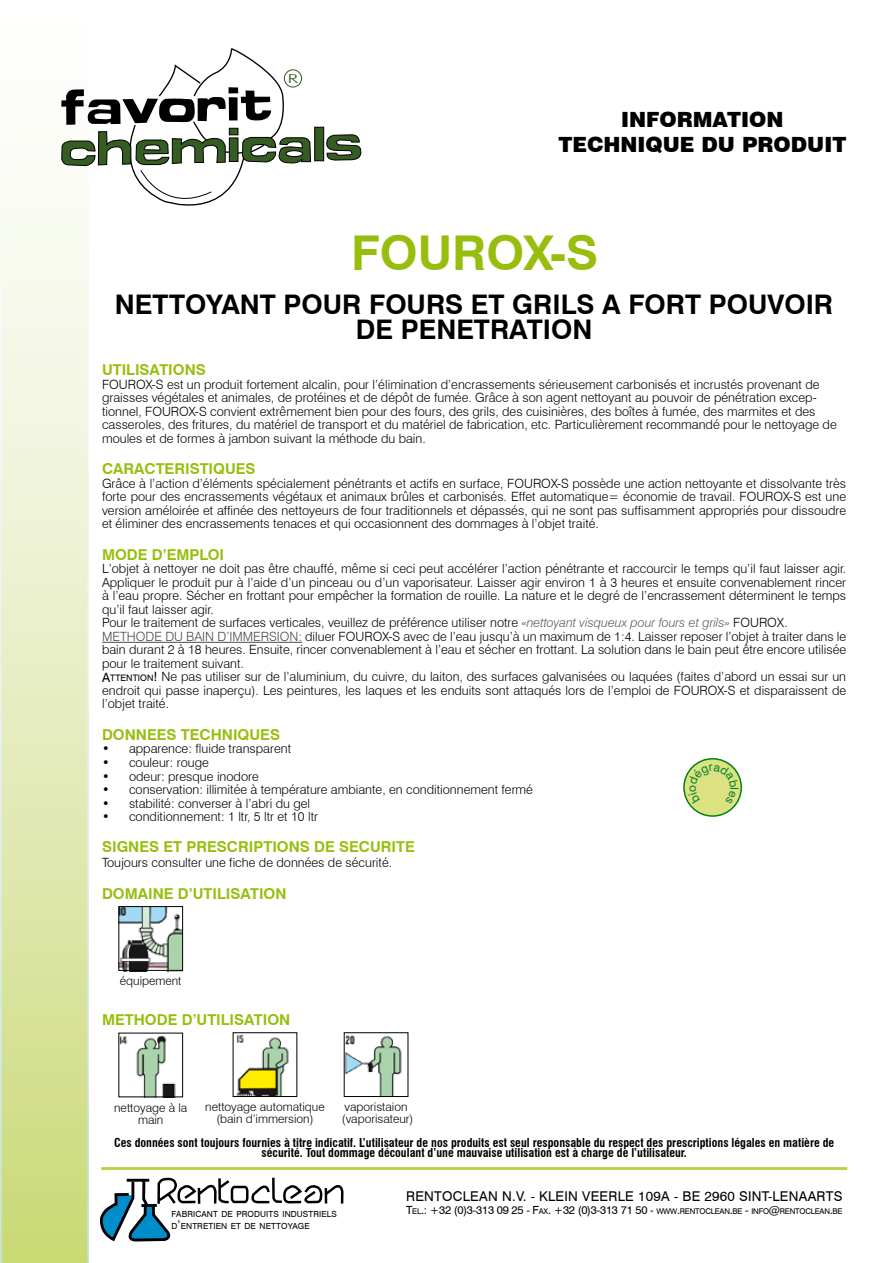
<style>
.page{position:relative;width:893px;height:1263px;background:#fff}
.page>*{position:absolute;margin:0;border:0;box-sizing:border-box;transform-origin:0 0}
.t1{font:700 48px "Swiss 721 BT";color:#97be0d}
.t2{font:700 27px/25.5px "Swiss 721 BT";color:#000;text-align:center}
.t3{font:900 21px/25.2px "Swiss 721 BT";color:#000;text-align:center}
.t4{font:700 15px "Swiss 721 BT";color:#97be0d}
.t5{font:13.5px "Swiss 721 BT";letter-spacing:.02em;color:#000}
.t6{font:300 12.75px/13.5px "Swiss 721 BT";color:#000}
.t7{font:300 12.45px "Futura BT";color:#355d23;scale:1.67 1}
.t8{font:700 condensed 12px/10.5px "Swiss 721 BT";color:#000;text-align:center}
.t9{font:300 12px/12px "Swiss 721 BT";color:#000;text-align:center}
.t10{font:11.25px "Swiss 721 BT";letter-spacing:-.02em;color:#000}
.t11{font:8.4px "Swiss 721 BT";letter-spacing:.015em;color:#000}
.s1{font-style:italic;color:#58585a}
.s2{color:#4b4b4d}
.s3{font-weight:400}
.s4{font-weight:400;font-size:8.85px}
.s5{font-size:7.8px}
.s6{font-size:12px}
</style>
<div class="page">
<svg style="left:0;top:179px;width:89px;height:1084px;background:#e3ebbd"></svg>
<hr style="left:101px;top:1167px;width:746px;height:3px;background:#bcd050">
<hr style="left:102px;top:642px;width:200px;height:1px;background:#4b4b4d">
<img style="left:120px;top:1035px;width:56px;height:60px">
<div style="left:118px;top:1033px;width:65px;height:64px;border:1px solid #000"></div>
<img style="left:120px;top:908px;width:61px;height:61px">
<div style="left:118px;top:906px;width:65px;height:65px;border:1px solid #000"></div>
<img style="left:236px;top:1034px;width:53px;height:61px">
<div style="left:233px;top:1032px;width:64px;height:65px;border:1px solid #000"></div>
<img style="left:346px;top:1035px;width:56px;height:60px">
<div style="left:314px;top:127px;width:10px;height:34px;background:#355d23;border:1px solid #000"></div>
<svg style="left:326px;top:134px;width:35px;height:27px"></svg>
<svg style="left:61px;top:48px;width:251px;height:166px"></svg>
<div style="left:286px;top:151px;width:17px;height:6px;background:#fff;border-radius:50%"></div>
<div style="left:285px;top:150px;width:18px;height:7px;border:1px solid #000;border-radius:50%"></div>
<div style="left:284px;top:69px;width:18px;height:19px;border:1px solid #355d23;border-radius:50%"></div>
<svg style="left:100px;top:1178px;width:243px;height:63px"></svg>
<div style="left:684px;top:759px;width:57px;height:57px;background:#dce282;border-radius:50%"></div>
<div style="left:683px;top:758px;width:59px;height:59px;border:2px solid #00820f;border-radius:50%"></div>
<svg style="left:688px;top:764px;width:51px;height:40px"></svg>
<p class="t7" style="left:287px;top:71px;width:8px">R</p>
<h3 class="t3" style="left:558px;top:107px;width:289px">INFORMATION<br>TECHNIQUE DU PRODUIT</h3>
<h1 class="t1" style="left:351px;top:224px;width:248px">FOUROX-S</h1>
<h2 class="t2" style="left:115px;top:291px;width:720px">NETTOYANT POUR FOURS ET GRILS A FORT POUVOIR<br>DE PENETRATION</h2>
<p class="t4" style="left:102px;top:361px;width:105px">UTILISATIONS</p>
<p class="t6" style="left:102px;top:378px;width:736px">FOUROX-S est un produit fortement alcalin, pour l’élimination d’encrassements sérieusement carbonisés et incrustés provenant de graisses végétales et animales, de protéines et de dépôt de fumée. Grâce à son agent nettoyant au pouvoir de pénétration excep&shy;tionnel, FOUROX-S convient extrêmement bien pour des fours, des grils, des cuisinières, des boîtes à fumée, des marmites et des casseroles, des fritures, du matériel de transport et du matériel de fabrication, etc. Particulièrement recommandé pour le nettoyage de moules et de formes à jambon suivant la méthode du bain.</p>
<p class="t4" style="left:102px;top:460px;width:155px">CARACTERISTIQUES</p>
<p class="t6" style="left:102px;top:477px;width:746px;text-align:justify">Grâce à l’action d’éléments spécialement pénétrants et actifs en surface, FOUROX-S possède une action nettoyante et dissolvante très forte pour des encrassements végétaux et animaux brûles et carbonisés. Effet automatique= économie de travail. FOUROX-S est une version améloirée et affinée des nettoyeurs de four traditionnels et dépassés, qui ne sont pas suffisamment appropriés pour dissoudre et éliminer des encrassements tenaces et qui occasionnent des dommages à l’objet traité.</p>
<p class="t4" style="left:102px;top:545px;width:124px">MODE D’EMPLOI</p>
<p class="t6" style="left:102px;top:562px;width:746px">L’objet à nettoyer ne doit pas être chauffé, même si ceci peut accélérer l’action pénétrante et raccourcir le temps qu’il faut laisser agir.<br>Appliquer le produit pur à l’aide d’un pinceau ou d’un vaporisateur. Laisser agir environ 1 à 3 heures et ensuite convenablement rincer à l’eau propre. Sécher en frottant pour empêcher la formation de rouille. La nature et le degré de l’encrassement déterminent le temps qu’il faut laisser agir.<br>Pour le traitement de surfaces verticales, veuillez de préférence utiliser notre <span class="s1">«nettoyant visqueux pour fours et grils»</span> FOUROX.<br><span class="s2">METHODE DU BAIN D’IMMERSION:</span> diluer FOUROX-S avec de l’eau jusqu’à un maximum de 1:4. Laisser reposer l’objet à traiter dans le bain durant 2 à 18 heures. Ensuite, rincer convenablement à l’eau et sécher en frottant. La solution dans le bain peut être encore utilisée pour le traitement suivant.<br><span class="s3">A</span><span class="s4">TTENTION</span><span class="s3">!</span> Ne pas utiliser sur de l’aluminium, du cuivre, du laiton, des surfaces galvanisées ou laquées (faites d’abord un essai sur un endroit qui passe inaperçu). Les peintures, les laques et les enduits sont attaqués lors de l’emploi de FOUROX-S et disparaissent de l’objet traité.</p>
<p class="t4" style="left:102px;top:725px;width:179px">DONNEES TECHNIQUES</p>
<p class="t6" style="left:102px;top:742px;width:191px">• apparence: fluide transparent</p>
<p class="t6" style="left:102px;top:756px;width:108px">• couleur: rouge</p>
<p class="t6" style="left:102px;top:769px;width:158px">• odeur: presque inodore</p>
<p class="t6" style="left:102px;top:783px;width:432px">• conservation: illimitée à température ambiante, en conditionnement fermé</p>
<p class="t6" style="left:102px;top:796px;width:210px">• stabilité: converser à l’abri du gel</p>
<p class="t6" style="left:102px;top:810px;width:218px">• conditionnement: 1 ltr, 5 ltr et 10 ltr</p>
<p class="t4" style="left:102px;top:837px;width:314px">SIGNES ET PRESCRIPTIONS DE SECURITE</p>
<p class="t6" style="left:102px;top:856px;width:292px">Toujours consulter une fiche de données de sécurité.</p>
<p class="t4" style="left:102px;top:885px;width:186px">DOMAINE D’UTILISATION</p>
<p class="t9" style="left:120px;top:975px;width:63px">équipement</p>
<p class="t4" style="left:102px;top:1011px;width:190px">METHODE D’UTILISATION</p>
<p class="t9" style="left:114px;top:1101px;width:75px">nettoyage à la main</p>
<p class="t9" style="left:205px;top:1101px;width:121px">nettoyage automatique (bain d’immersion)</p>
<p class="t9" style="left:342px;top:1101px;width:73px;text-align:left">vaporistaion (vaporisateur)</p>
<p class="t8" style="left:114px;top:1137px;width:722px">Ces données sont toujours fournies à titre indicatif. L’utilisateur de nos produits est seul responsable du respect des prescriptions légales en matière de sécurité. Tout dommage découlant d’une mauvaise utilisation est à charge de l’utilisateur.</p>
<p class="t5" style="left:406px;top:1188px;width:194px">RENTOCLEAN N.V. - KLE IN VEERLE</p>
<p class="t5" style="left:638px;top:1188px;width:152px">109A - BE 2960 SINT-LENAARTS</p>
<p class="t11" style="left:172px;top:1209px;width:167px">FABRICANT DE PRODUITS INDUSTRIELS</p>
<p class="t10" style="left:406px;top:1203px;width:438px">T<span class="s5">EL</span>.: +32 (0)3-313 09 25 - F<span class="s5">AX</span>. +32 (0)3-313 71 50 - <span class="s5">WWW</span>.<span class="s5">RENTOCLEAN</span>.<span class="s5">BE</span> - <span class="s5">INFO</span>@<span class="s5">RENTOCLEAN</span>.<span class="s5">BE</span></p>
<p class="t11" style="left:172px;top:1221px;width:140px">D<span class="s6">’</span>ENTRETIEN ET DE NETTOYAGE</p>
</div>
